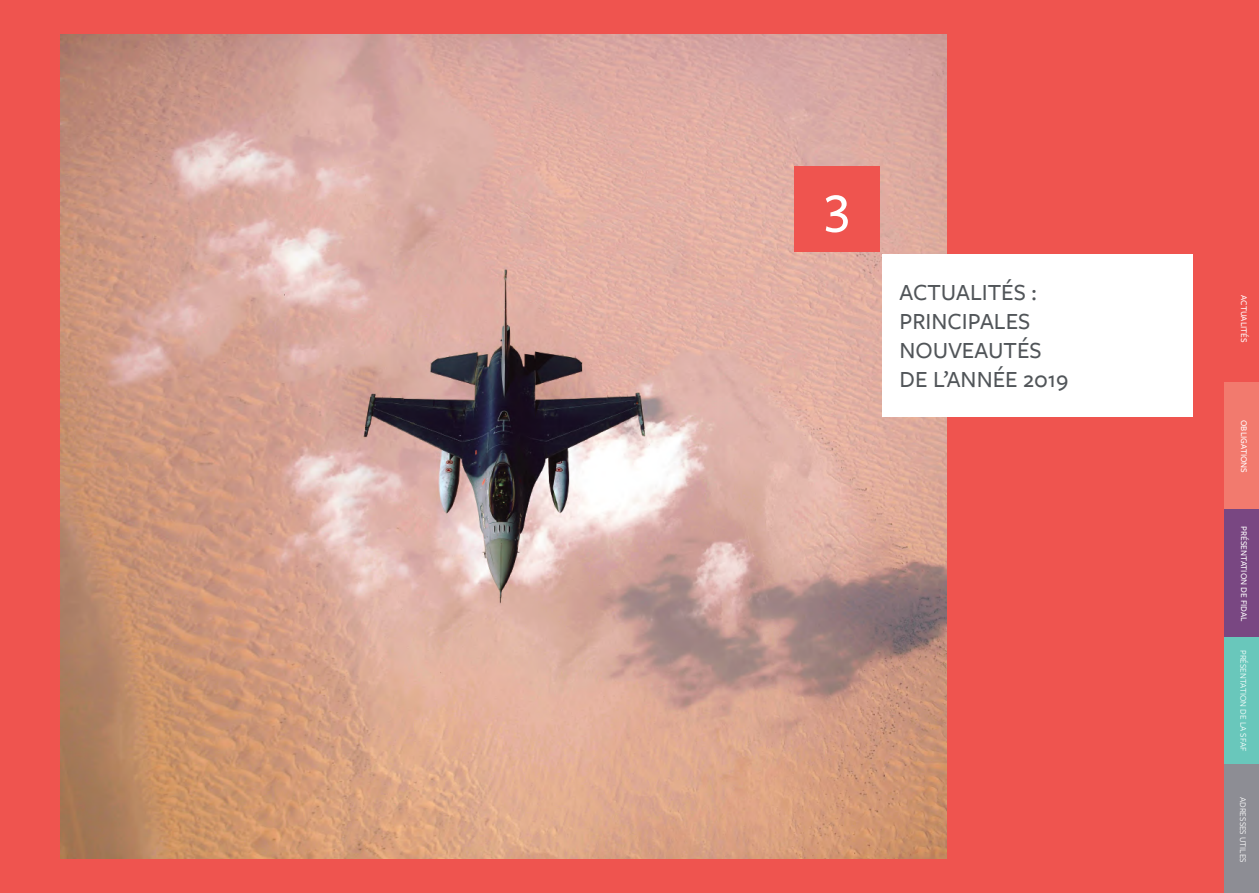
<style>
.page{position:relative;width:1259px;height:893px;background:#ef544f}
.page>*{position:absolute;margin:0;border:0;box-sizing:border-box;transform-origin:0 0}
.t1{font:500 55.5px "Freight Sans Pro";color:#fff}
.t2{font:500 24px/28.8px "Freight Sans Pro";color:#515559}
.t3{font:500 9px "Freight Sans Pro";color:#fff}
.t4{font:9px "Freight Sans Pro";color:#fff}
</style>
<div class="page">
<img style="left:61px;top:34px;width:885px;height:825px">
<div style="left:882px;top:254px;width:311px;height:163px;background:#fff"></div>
<div style="left:794px;top:167px;width:85px;height:85px;background:#ef544f"></div>
<div style="left:1225px;top:383px;width:34px;height:127px;background:#f27a6e"></div>
<div style="left:1225px;top:509px;width:34px;height:128px;background:#794782"></div>
<div style="left:1225px;top:637px;width:34px;height:127px;background:#69c7bb"></div>
<div style="left:1225px;top:764px;width:34px;height:129px;background:#8d8d94"></div>
<h1 class="t1" style="left:824px;top:167px;width:26px">3</h1>
<p class="t2" style="left:899px;top:277px;width:170px">ACTUALITÉS :<br>PRINCIPALES<br>NOUVEAUTÉS<br>DE L’ANNÉE 2019</p>
<p class="t3" style="left:1250px;top:295px;width:49px;rotate:90deg">ACTUALITÉS</p>
<p class="t3" style="left:1250px;top:420px;width:55px;rotate:90deg">OBLIGATIONS</p>
<p class="t3" style="left:1250px;top:526px;width:97px;rotate:90deg">PRÉSENTATION DE FIDAL</p>
<p class="t4" style="left:1249px;top:650px;width:103px;rotate:90deg">PRÉSENTATION DE LA SFAF</p>
<p class="t4" style="left:1249px;top:797px;width:67px;rotate:90deg">ADRESSES UTILES</p>
</div>
